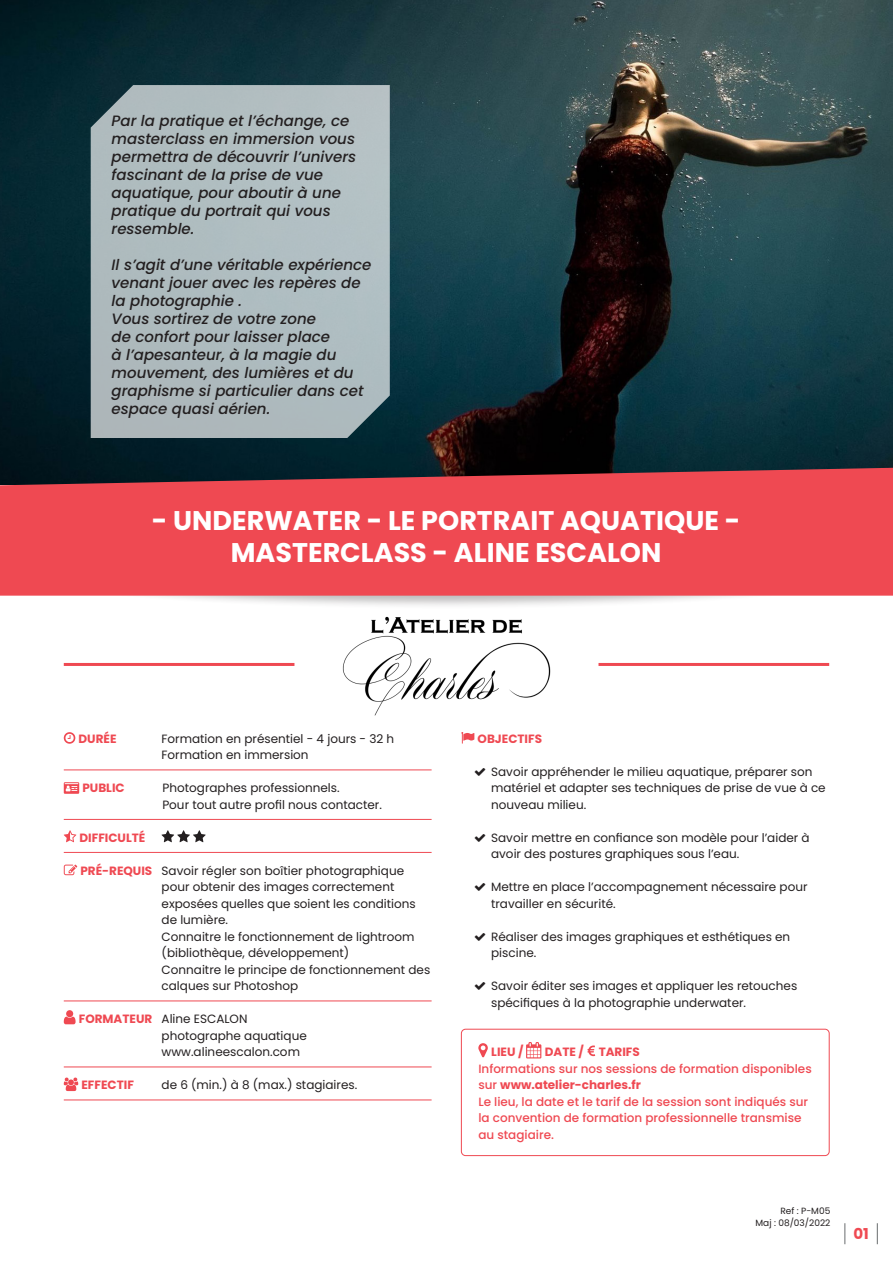
<style>
.page{position:relative;width:893px;height:1263px;background:#fff}
.page>*{position:absolute;margin:0;border:0;box-sizing:border-box;transform-origin:0 0}
.Titre{font:700 27px "Poppins";color:#fff}
.Intro{font:italic 500 15px/18px "Poppins";color:#231f20}
.t1{font:700 15px "Poppins";color:#ef4952}
.Infos{font:12px/16.5px "Poppins";color:#231f20}
.Lieu_date_tarifs{font:500 12px/16.5px "Poppins";color:#ef4952}
.Infos-2{font:700 12px "Poppins";color:#ef4952}
.Lieu_date_tarifs-2{font:700 12px "Poppins";color:#ef4952}
.Ref{font:9px "Poppins";color:#231f20}
.s1{color:#fff}
.s2{font-weight:700;color:#ef4952}
.s3{font-weight:700}
</style>
<div class="page">
<div style="left:0;top:514px;width:893px;height:95px;background:#231f20;opacity:.3"></div>
<img style="left:0;top:0;width:893px;height:468px">
<svg style="left:0;top:468px;width:893px;height:128px;background:#df464f"></svg>
<div style="left:91px;top:85px;width:299px;height:353px;background:#afbcbf"></div>
<hr style="left:64px;top:770px;width:368px;height:1px;background:#ef4952">
<hr style="left:64px;top:819px;width:368px;height:1px;background:#ef4952">
<hr style="left:64px;top:852px;width:368px;height:1px;background:#ef4952">
<hr style="left:64px;top:1001px;width:368px;height:1px;background:#ef4952">
<hr style="left:64px;top:1067px;width:368px;height:1px;background:#ef4952">
<hr style="left:64px;top:1100px;width:368px;height:1px;background:#ef4952">
<svg style="left:64px;top:732px;width:11px;height:12px"></svg>
<svg style="left:64px;top:782px;width:15px;height:12px"></svg>
<svg style="left:64px;top:830px;width:12px;height:12px"></svg>
<svg style="left:162px;top:830px;width:44px;height:12px"></svg>
<svg style="left:64px;top:864px;width:13px;height:11px"></svg>
<svg style="left:64px;top:1010px;width:12px;height:14px"></svg>
<svg style="left:64px;top:1077px;width:14px;height:14px"></svg>
<div style="left:461px;top:1029px;width:368px;height:127px;border:1px solid #ef4952;border-radius:4px"></div>
<svg style="left:461px;top:732px;width:13px;height:11px"></svg>
<svg style="left:478px;top:1043px;width:10px;height:14px"></svg>
<svg style="left:526px;top:1042px;width:15px;height:16px"></svg>
<svg style="left:587px;top:1045px;width:8px;height:11px"></svg>
<img style="left:342px;top:616px;width:209px;height:99px">
<hr style="left:64px;top:663px;width:230px;height:3px;background:#ef4952">
<hr style="left:598px;top:663px;width:231px;height:3px;background:#ef4952">
<svg style="left:844px;top:1223px;width:1px;height:21px"></svg>
<svg style="left:877px;top:1223px;width:1px;height:21px"></svg>
<p class="Intro" style="left:112px;top:111px;width:246px">Par la pratique et l’échange, ce masterclass en immersion vous permettra de découvrir l’univers fascinant de la prise de vue aquatique, pour aboutir à une pratique du portrait qui vous ressemble.</p>
<p class="Intro" style="left:112px;top:255px;width:261px">Il s’agit d’une véritable expérience venant jouer avec les repères de la photographie .</p>
<p class="Intro" style="left:112px;top:309px;width:254px">Vous sortirez de votre zone<br>de confort pour laisser place<br>à l’apesanteur, à la magie du mouvement, des lumières et du graphisme si particulier dans cet espace quasi aérien.</p>
<p class="Titre" style="left:152px;top:505px;width:590px">- UNDERWATER - LE PORTRAIT AQUATIQUE -</p>
<p class="Titre" style="left:231px;top:537px;width:432px">MASTERCLASS - ALINE ESCALON</p>
<p class="Infos-2" style="left:79px;top:731px;width:39px">DURÉE</p>
<p class="Infos" style="left:162px;top:730px;width:234px">Formation en présentiel - 4 jours - 32 h<br>Formation en immersion</p>
<p class="Infos-2" style="left:82px;top:781px;width:44px">PUBLIC</p>
<p class="Infos" style="left:64px;top:780px;width:320px;text-indent:99px">Photographes professionnels. <span class="s1">oooooooooooo</span> Pour tout autre profil nous contacter.</p>
<p class="Infos-2" style="left:80px;top:830px;width:67px">DIFFICULTÉ</p>
<p class="Infos" style="left:162px;top:862px;width:270px;text-indent:-81px"><span class="s2">PRÉ-REQUIS</span> Savoir régler son boîtier photographique pour obtenir des images correctement exposées quelles que soient les conditions de lumière.<br>Connaitre le fonctionnement de lightroom (bibliothèque, développement)<br>Connaitre le principe de fonctionnement des calques sur Photoshop</p>
<p class="Infos" style="left:162px;top:1011px;width:147px;text-indent:-83px"><span class="s2">FORMATEUR</span> Aline ESCALON photographe aquatique www.alineescalon.com</p>
<p class="Infos-2" style="left:81px;top:1078px;width:54px">EFFECTIF</p>
<p class="Infos" style="left:162px;top:1077px;width:197px">de 6 (min.) à 8 (max.) stagiaires.</p>
<p class="Infos-2" style="left:478px;top:731px;width:66px">OBJECTIFS</p>
<p class="Infos" style="left:491px;top:763px;width:336px">Savoir appréhender le milieu aquatique, préparer son matériel et adapter ses techniques de prise de vue à ce nouveau milieu.</p>
<p class="Infos" style="left:491px;top:829px;width:320px">Savoir mettre en confiance son modèle pour l’aider à avoir des postures graphiques sous l’eau.</p>
<p class="Infos" style="left:491px;top:879px;width:318px">Mettre en place l’accompagnement nécessaire pour travailler en sécurité.</p>
<p class="Infos" style="left:491px;top:928px;width:301px">Réaliser des images graphiques et esthétiques en piscine.</p>
<p class="Infos" style="left:491px;top:978px;width:308px">Savoir éditer ses images et appliquer les retouches spécifiques à la photographie underwater.</p>
<p class="Lieu_date_tarifs-2" style="left:491px;top:1045px;width:34px">LIEU /</p>
<p class="Lieu_date_tarifs" style="left:478px;top:1044px;width:335px;text-indent:67px"><span class="s3">DATE / TARIFS<br></span>Informations sur nos sessions de formation disponibles sur <span class="s3">www.atelier-charles.fr<br></span>Le lieu, la date et le tarif de la session sont indiqués sur la convention de formation professionnelle transmise au stagiaire.</p>
<p class="Ref" style="left:780px;top:1206px;width:51px">Ref : P-M05</p>
<p class="Ref" style="left:755px;top:1218px;width:76px">Maj : 08/03/2022</p>
<p class="t1" style="left:853px;top:1225px;width:17px">01</p>
</div>
